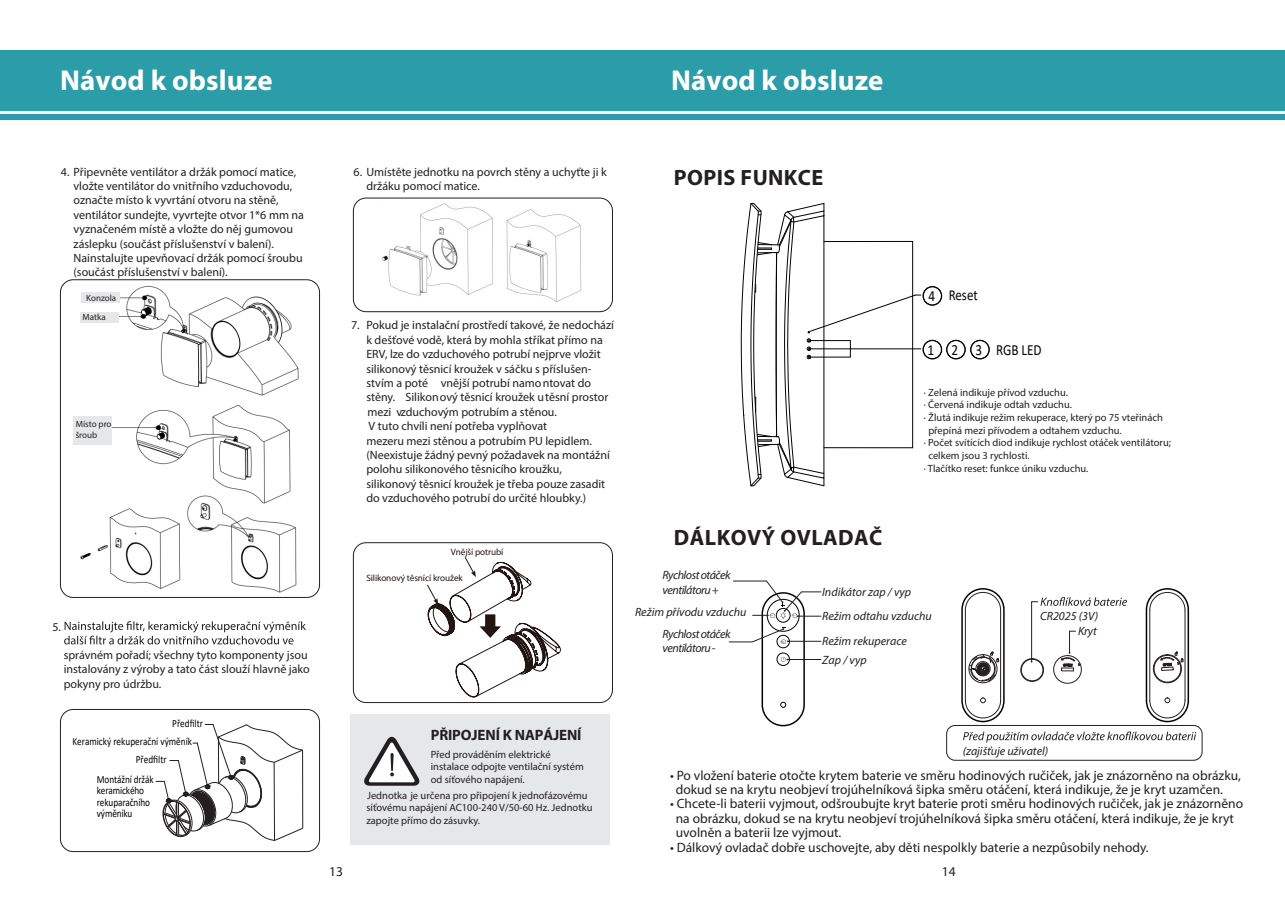
<style>
.page{position:relative;width:1285px;height:919px;background:#fff}
.page>*{position:absolute;margin:0;border:0;box-sizing:border-box;transform-origin:0 0}
.t1{font:700 28.8px "Myriad Pro";letter-spacing:.005em;color:#fff}
.t2{font:700 22.2px "Myriad Pro";letter-spacing:.02em;color:#231f20}
.t3{font:15.6px "Calibri";color:#030303;scale:.85 1}
.t4{font:15.15px "Calibri";letter-spacing:-.005em;color:#030303;scale:.85 1}
.t5{font:700 15px "Myriad Pro";letter-spacing:-.005em;color:#231f20}
.t6{font:13.5px/14.4px "Myriad Pro";color:#231f20}
.t7{font:12px/14.4px "Myriad Pro";color:#231f20}
.t8{font:italic 12px/24.2px "Myriad Pro";color:#231f20}
.t9{font:italic 12px/14.4px "Myriad Pro";letter-spacing:-.04em;color:#231f20}
.t10{font:11.7px "Calibri";color:#030303;scale:.85 1}
.t11{font:10.95px/11.1px "Calibri";letter-spacing:-.01em;color:#050303;scale:.85 1}
.t12{font:10.5px/12.6px "Myriad Pro";color:#231f20}
.t13{font:9.15px "Myriad Pro";letter-spacing:-.01em;color:#211613}
.t14{font:9px/19.5px "Myriad Pro";color:#231f20}
</style>
<div class="page">
<div style="left:642px;top:50px;width:642px;height:61px;background:#2b9da8"></div>
<div style="left:0;top:50px;width:642px;height:61px;background:#2b9da8"></div>
<div style="left:0;top:115px;width:642px;height:5px;background:#2b9da8"></div>
<div style="left:642px;top:115px;width:641px;height:5px;background:#2b9da8"></div>
<div style="left:961px;top:588px;width:43px;height:134px;border:2px solid #060303;border-radius:21px"></div>
<div style="left:1145px;top:588px;width:43px;height:134px;border:2px solid #060303;border-radius:21px"></div>
<hr style="left:964px;top:610px;width:1px;height:90px;background:#231f20">
<svg style="left:965px;top:592px;width:35px;height:18px"></svg>
<hr style="left:1000px;top:610px;width:1px;height:90px;background:#231f20">
<svg style="left:965px;top:697px;width:35px;height:21px"></svg>
<svg style="left:968px;top:651px;width:30px;height:31px"></svg>
<div style="left:1053px;top:655px;width:28px;height:28px;border:1px solid #231f20;border-radius:50%"></div>
<div style="left:1021px;top:659px;width:21px;height:22px;border:1px solid #231f20;border-radius:50%"></div>
<div style="left:1020px;top:658px;width:23px;height:23px;border:1px solid #231f20;border-radius:50%"></div>
<div style="left:1152px;top:654px;width:29px;height:28px;border:1px solid #231f20;border-radius:50%"></div>
<hr style="left:1149px;top:610px;width:1px;height:90px;background:#231f20">
<svg style="left:1149px;top:592px;width:35px;height:18px"></svg>
<hr style="left:1184px;top:610px;width:1px;height:90px;background:#231f20">
<svg style="left:1149px;top:697px;width:35px;height:21px"></svg>
<svg style="left:1153px;top:651px;width:29px;height:30px"></svg>
<img style="left:382px;top:203px;width:200px;height:99px">
<div style="left:350px;top:714px;width:259px;height:130px;background:#e6e7e9"></div>
<svg style="left:364px;top:736px;width:56px;height:49px"></svg>
<img style="left:80px;top:285px;width:219px;height:308px">
<div style="left:922px;top:286px;width:19px;height:19px;border:1px solid #030303;border-radius:50%"></div>
<div style="left:922px;top:340px;width:19px;height:19px;border:1px solid #030303;border-radius:50%"></div>
<div style="left:946px;top:340px;width:19px;height:19px;border:1px solid #030303;border-radius:50%"></div>
<div style="left:970px;top:340px;width:19px;height:19px;border:1px solid #030303;border-radius:50%"></div>
<svg style="left:740px;top:202px;width:180px;height:284px"></svg>
<svg style="left:963px;top:731px;width:232px;height:11px"></svg>
<div style="left:761px;top:592px;width:43px;height:134px;border:2px solid #060303;border-radius:21px"></div>
<div style="left:766px;top:599px;width:33px;height:32px;border:1px solid #060303;border-radius:50%"></div>
<div style="left:775px;top:608px;width:15px;height:14px;border:1px solid #060303;border-radius:50%"></div>
<div style="left:776px;top:635px;width:13px;height:13px;border:1px solid #060303;border-radius:50%"></div>
<div style="left:776px;top:652px;width:13px;height:13px;border:1px solid #060303;border-radius:50%"></div>
<svg style="left:780px;top:702px;width:5px;height:5px"></svg>
<hr style="left:787px;top:641px;width:34px;height:1px;background:#231f20">
<svg style="left:733px;top:580px;width:88px;height:38px"></svg>
<svg style="left:1030px;top:597px;width:96px;height:74px"></svg>
<svg style="left:728px;top:627px;width:60px;height:17px"></svg>
<hr style="left:787px;top:659px;width:34px;height:1px;background:#231f20">
<svg style="left:780px;top:656px;width:8px;height:6px"></svg>
<div style="left:946px;top:725px;width:256px;height:35px;border:1px solid #231f20;border-radius:9px"></div>
<svg style="left:76px;top:724px;width:235px;height:129px"></svg>
<svg style="left:427px;top:557px;width:134px;height:141px"></svg>
<div style="left:60px;top:279px;width:260px;height:318px;border:1px solid #231f20;border-radius:13px"></div>
<div style="left:353px;top:198px;width:259px;height:114px;border:1px solid #231f20;border-radius:13px"></div>
<div style="left:353px;top:542px;width:259px;height:160px;border:1px solid #231f20;border-radius:13px"></div>
<div style="left:60px;top:709px;width:260px;height:142px;border:1px solid #231f20;border-radius:13px"></div>
<svg style="left:64px;top:621px;width:242px;height:23px"></svg>
<div style="left:81px;top:293px;width:38px;height:10px;background:#e6e7e9"></div>
<div style="left:80px;top:312px;width:38px;height:10px;background:#e6e7e9"></div>
<div style="left:74px;top:416px;width:38px;height:29px;background:#e6e7e9"></div>
<h1 class="t1" style="left:60px;top:62px;width:214px">Návod k obsluze</h1>
<h1 class="t1" style="left:671px;top:62px;width:214px">Návod k obsluze</h1>
<p class="t7" style="left:73px;top:164px;width:232px;text-indent:-13px">4. Připevněte ventilátor a držák pomocí matice, vložte ventilátor do vnitřního vzduchovodu, označte místo k vyvrtání otvoru na stěně, ventilátor sundejte, vyvrtejte otvor 1*6 mm na vyznačeném místě a vložte do něj gumovou záslepku (součást příslušenství v balení).<br>Nainstalujte upevňovací držák pomocí šroubu (součást příslušenství v balení).</p>
<p class="t14" style="left:82px;top:288px;width:35px;text-indent:4px">Konzola<br>Matka</p>
<p class="t14" style="left:76px;top:418px;width:37px;line-height:10.8px">Místo pro šroub</p>
<p class="t7" style="left:52px;top:619px;width:10px">5.</p>
<p class="t7" style="left:64px;top:647px;width:247px">správném pořadí; všechny tyto komponenty jsou instalovány z výroby a tato část slouží hlavně jako pokyny pro údržbu.</p>
<p class="t11" style="left:172px;top:717px;width:38px">Předfiltr</p>
<p class="t11" style="left:72px;top:736px;width:142px">Keramický rekuperační výměník</p>
<p class="t11" style="left:97px;top:773px;width:68px">Montážní držák keramického rekuparačního výměníku</p>
<p class="t11" style="left:136px;top:753px;width:38px">Předfiltr</p>
<p class="t7" style="left:366px;top:164px;width:242px;text-indent:-13px">6. Umístěte jednotku na povrch stěny a uchyťte ji k držáku pomocí matice.</p>
<h2 class="t2" style="left:674px;top:163px;width:151px">POPIS FUNKCE</h2>
<p class="t7" style="left:366px;top:318px;width:249px;text-indent:-15px">7. Pokud je instalační prostředí takové, že nedochází k dešťové vodě, která by mohla stříkat přímo na ERV, lze do vzduchového potrubí nejprve vložit silikonový těsnicí kroužek v sáčku s příslušen&shy;stvím a poté vnější potrubí namontovat do stěny. Silikonový těsnicí kroužek utěsní prostor mezi vzduchovým potrubím a stěnou.<br>V tuto chvíli není potřeba vyplňovat<br>mezeru mezi stěnou a potrubím PU lepidlem. (Neexistuje žádný pevný požadavek na montážní polohu silikonového těsnicího kroužku, silikonový těsnicí kroužek je třeba pouze zasadit do vzduchového potrubí do určité hloubky.)</p>
<p class="t13" style="left:450px;top:546px;width:54px">Vnější potrubí</p>
<p class="t13" style="left:366px;top:572px;width:98px">Silikonový těsnící kroužek</p>
<h3 class="t3" style="left:928px;top:285px;width:9px">4</h3>
<p class="t4" style="left:948px;top:284px;width:35px">Reset</p>
<h3 class="t3" style="left:927px;top:339px;width:66px">123</h3>
<h3 class="t3" style="left:995px;top:339px;width:55px">RGB LED</h3>
<h2 class="t2" style="left:674px;top:523px;width:210px">DÁLKOVÝ OVLADAČ</h2>
<p class="t12" style="left:923px;top:386px;width:146px">· Zelená indikuje přívod vzduchu.</p>
<p class="t12" style="left:923px;top:398px;width:149px">· Červená indikuje odtah vzduchu.</p>
<p class="t12" style="left:923px;top:411px;width:240px">· Žlutá indikuje režim rekuperace, který po 75 vteřinách</p>
<p class="t12" style="left:928px;top:423px;width:195px">přepíná mezi přívodem a odtahem vzduchu.</p>
<p class="t12" style="left:923px;top:436px;width:248px">· Počet svítících diod indikuje rychlost otáček ventilátoru;</p>
<p class="t12" style="left:928px;top:449px;width:103px">celkem jsou 3 rychlosti.</p>
<p class="t12" style="left:923px;top:461px;width:166px">· Tlačítko reset: funkce úniku vzduchu.</p>
<p class="t9" style="left:662px;top:567px;width:70px">Rychlost otáček ventilátoru+</p>
<p class="t9" style="left:662px;top:626px;width:70px">Rychlost otáček ventilátoru-</p>
<p class="t8" style="left:635px;top:600px;width:113px">Režim přívodu vzduchu</p>
<p class="t8" style="left:822px;top:579px;width:111px">Indikátor zap / vyp<br>Režim odtahu vzduchu</p>
<p class="t8" style="left:822px;top:631px;width:86px;line-height:18.5px">Režim rekuperace<br>Zap / vyp</p>
<p class="t8" style="left:1039px;top:608px;width:59px;line-height:14.9px;text-align:right">CR2025 (3V)<br>Kryt</p>
<p class="t10" style="left:1018px;top:610px;width:50px">Air extract</p>
<p class="t5" style="left:430px;top:725px;width:152px">PŘIPOJENÍ K NAPÁJENÍ</p>
<p class="t12" style="left:430px;top:747px;width:154px">Před prováděním elektrické instalace odpojte ventilační systém od síťového napájení.</p>
<p class="t12" style="left:366px;top:788px;width:227px">Jednotka je určena pro připojení k jednofázovému síťovému napájení AC100-240 V/50-60 Hz. Jednotku zapojte přímo do zásuvky.</p>
<p class="t8" style="left:962px;top:738px;width:87px">(zajišťuje uživatel)</p>
<p class="t6" style="left:675px;top:767px;width:566px;text-indent:-6px">• Po vložení baterie otočte krytem baterie ve směru hodinových ručiček, jak je znázorněno na obrázku, dokud se na krytu neobjeví trojúhelníková šipka směru otáčení, která indikuje, že je kryt uzamčen.</p>
<p class="t6" style="left:675px;top:796px;width:568px;text-indent:-6px">• Chcete-li baterii vyjmout, odšroubujte kryt baterie proti směru hodinových ručiček, jak je znázorněno na obrázku, dokud se na krytu neobjeví trojúhelníková šipka směru otáčení, která indikuje, že je kryt uvolněn a baterii lze vyjmout.</p>
<p class="t6" style="left:670px;top:839px;width:480px">• Dálkový ovladač dobře uschovejte, aby děti nespolkly baterie a nezpůsobily nehody.</p>
<p class="t6" style="left:329px;top:863px;width:15px">13</p>
<p class="t6" style="left:941px;top:863px;width:15px">14</p>
</div>
